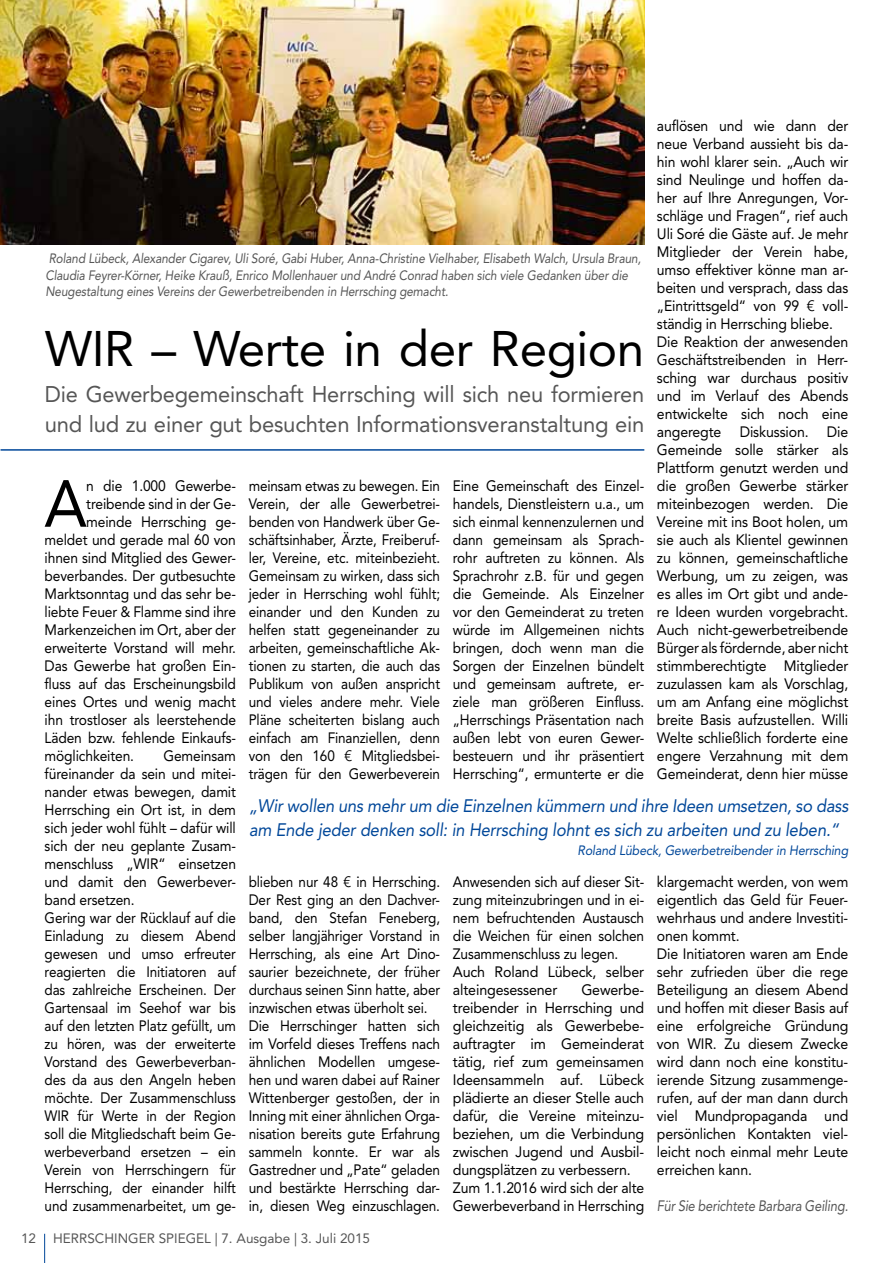
<style>
.page{position:relative;width:893px;height:1263px;background:#fff}
.page>*{position:absolute;margin:0;border:0;box-sizing:border-box;transform-origin:0 0}
.t1{font:65.85px "Avenir LT Std";color:#000;scale:.92 1}
.t2{font:49.5px "Avenir LT Std";letter-spacing:-.01em;color:#000}
.t3{font:22.5px/30px "Avenir LT Std";letter-spacing:-.01em;color:#565656}
.t4{font:italic 18px/24px "Avenir LT Std";letter-spacing:-.01em;color:#004799;scale:.92 1}
.t5{font:15px/18px "Avenir LT Std";letter-spacing:-.01em;color:#000;scale:.92 1}
.t6{font:15px/18px "Avenir LT Std";letter-spacing:-.01em;color:#000;text-align:justify;scale:.9 1}
.t7{font:15px/18px "Avenir LT Std";letter-spacing:-.01em;color:#000;scale:.93 1}
.t8{font:15px/18px "Avenir LT Std";letter-spacing:-.01em;color:#000;text-align:justify;scale:.91 1}
.t9{font:15px/18px "Avenir LT Std";letter-spacing:-.01em;color:#000;scale:.94 1}
.t10{font:15px/18px "Avenir LT Std";letter-spacing:-.01em;color:#000;scale:.95 1}
.t11{font:italic 15px "Avenir LT Std";letter-spacing:-.01em;color:#565656;scale:.85 1}
.t12{font:italic 13.5px/16.5px "Avenir LT Std";letter-spacing:-.01em;color:#565656;scale:.88 1}
.t13{font:italic 13.5px "Avenir LT Std";letter-spacing:-.01em;color:#004799;scale:.92 1}
.t14{font:13.5px "Avenir LT Std";color:#565656}
</style>
<div class="page">
<hr style="left:1px;top:449px;width:643px;height:2px;background:#004799">
<img style="left:0;top:0;width:645px;height:244px">
<svg style="left:44px;top:1234px;width:1px;height:29px"></svg>
<p class="t7" style="left:657px;top:117px;width:207px">auflösen und wie dann der neue Verband aussieht bis da&shy;hin wohl klarer sein. „Auch wir sind Neulinge und hoffen da&shy;her auf Ihre Anregungen, Vor&shy;schläge und Fragen“, rief auch<br>Uli Soré die Gäste auf. Je mehr<br>Mitglieder der Verein habe, umso effektiver könne man ar&shy;beiten und versprach, dass das „Eintrittsgeld“ von 99 € voll&shy;ständig in Herrsching bliebe.<br>Die Reaktion der anwesenden<br>Geschäftstreibenden in Herr&shy;sching war durchaus positiv und im Verlauf des Abends entwickelte sich noch eine angeregte Diskussion. Die<br>Gemeinde solle stärker als<br>Plattform genutzt werden und die großen Gewerbe stärker miteinbezogen werden. Die<br>Vereine mit ins Boot holen, um sie auch als Klientel gewinnen zu können, gemeinschaftliche<br>Werbung, um zu zeigen, was es alles im Ort gibt und ande&shy;re Ideen wurden vorgebracht.<br>Auch nicht-gewerbetreibende<br>Bürger als fördernde, aber nicht stimmberechtigte Mitglieder zuzulassen kam als Vorschlag, um am Anfang eine möglichst breite Basis aufzustellen. Willi<br>Welte schließlich forderte eine engere Verzahnung mit dem<br>Gemeinderat, denn hier müsse</p>
<p class="t12" style="left:46px;top:251px;width:678px">Roland Lübeck, Alexander Cigarev, Uli Soré, Gabi Huber, Anna-Christine Vielhaber, Elisabeth Walch, Ursula Braun,<br>Claudia Feyrer-Körner, Heike Krauß, Enrico Mollenhauer und André Conrad haben sich viele Gedanken über die<br>Neugestaltung eines Vereins der Gewerbetreibenden in Herrsching gemacht.</p>
<h2 class="t2" style="left:45px;top:320px;width:601px">WIR – Werte in der Region</h2>
<h3 class="t3" style="left:45px;top:379px;width:601px">Die Gewerbegemeinschaft Herrsching will sich neu formieren und lud zu einer gut besuchten Informationsveranstaltung ein</h3>
<p class="t8" style="left:453px;top:477px;width:212px">Eine Gemeinschaft des Einzel&shy;handels, Dienstleistern u.a., um sich einmal kennenzulernen und dann gemeinsam als Sprach&shy;rohr auftreten zu können. Als Sprachrohr z.B. für und gegen die Gemeinde. Als Einzelner vor den Gemeinderat zu treten würde im Allgemeinen nichts bringen, doch wenn man die Sorgen der Einzelnen bündelt und gemeinsam auftrete, er&shy;ziele man größeren Einfluss. „Herrschings Präsentation nach außen lebt von euren Gewer&shy;besteuern und ihr präsentiert Herrsching“, ermunterte er die</p>
<h1 class="t1" style="left:44px;top:466px;width:48px">A</h1>
<p class="t5" style="left:86px;top:477px;width:164px">n die 1.000 Gewerbe-</p>
<p class="t6" style="left:249px;top:477px;width:214px">meinsam etwas zu bewegen. Ein Verein, der alle Gewerbetrei&shy;benden von Handwerk über Ge&shy;schäftsinhaber, Ärzte, Freiberuf&shy;ler, Vereine, etc. miteinbezieht.<br>Gemeinsam zu wirken, dass sich jeder in Herrsching wohl fühlt; einander und den Kunden zu helfen statt gegeneinander zu arbeiten, gemeinschaftliche Ak&shy;tionen zu starten, die auch das Publikum von außen anspricht und vieles andere mehr. Viele Pläne scheiterten bislang auch einfach am Finanziellen, denn von den 160 € Mitgliedsbei&shy;trägen für den Gewerbeverein</p>
<p class="t5" style="left:86px;top:495px;width:164px">treibende sind in der Ge-</p>
<p class="t5" style="left:86px;top:513px;width:164px">meinde Herrsching ge-</p>
<p class="t5" style="left:45px;top:531px;width:209px">meldet und gerade mal 60 von</p>
<p class="t5" style="left:45px;top:549px;width:209px">ihnen sind Mitglied des Gewer-</p>
<p class="t5" style="left:45px;top:567px;width:209px">beverbandes. Der gutbesuchte</p>
<p class="t5" style="left:45px;top:585px;width:209px">Marktsonntag und das sehr be-</p>
<p class="t5" style="left:45px;top:603px;width:210px">liebte Feuer &amp; Flamme sind ihre</p>
<p class="t5" style="left:45px;top:621px;width:209px">Markenzeichen im Ort, aber der</p>
<p class="t5" style="left:45px;top:639px;width:209px">erweiterte Vorstand will mehr.</p>
<p class="t5" style="left:45px;top:657px;width:209px">Das Gewerbe hat großen Ein-</p>
<p class="t5" style="left:45px;top:675px;width:209px">fluss auf das Erscheinungsbild</p>
<p class="t5" style="left:45px;top:693px;width:209px">eines Ortes und wenig macht</p>
<p class="t5" style="left:45px;top:711px;width:209px">ihn trostloser als leerstehende</p>
<p class="t5" style="left:45px;top:729px;width:209px">Läden bzw. fehlende Einkaufs-</p>
<p class="t5" style="left:45px;top:747px;width:99px">möglichkeiten.</p>
<p class="t5" style="left:45px;top:747px;width:210px;text-indent:119px">Gemeinsam füreinander da sein und mitei&shy;nander etwas bewegen, damit<br>Herrsching ein Ort ist, in dem sich jeder wohl fühlt – dafür will sich der neu geplante Zusam&shy;menschluss „WIR“ einsetzen und damit den Gewerbever&shy;band ersetzen.<br>Gering war der Rücklauf auf die<br>Einladung zu diesem Abend gewesen und umso erfreuter reagierten die Initiatoren auf das zahlreiche Erscheinen. Der<br>Gartensaal im Seehof war bis auf den letzten Platz gefüllt, um zu hören, was der erweiterte<br>Vorstand des Gewerbeverban&shy;des da aus den Angeln heben möchte. Der Zusammenschluss<br>WIR für Werte in der Region soll die Mitgliedschaft beim Ge&shy;werbeverband ersetzen – ein<br>Verein von Herrschingern für<br>Herrsching, der einander hilft und zusammenarbeitet, um ge-</p>
<p class="t4" style="left:249px;top:794px;width:653px">„Wir wollen uns mehr um die Einzelnen kümmern und ihre Ideen umsetzen, so dass am Ende jeder denken soll: in Herrsching lohnt es sich zu arbeiten und zu leben.“</p>
<p class="t13" style="left:578px;top:842px;width:296px">Roland Lübeck, Gewerbetreibender in Herrsching</p>
<p class="t8" style="left:453px;top:873px;width:212px;text-align:left">Anwesenden sich auf dieser Sit&shy;zung miteinzubringen und in ei&shy;nem befruchtenden Austausch die Weichen für einen solchen<br>Zusammenschluss zu legen.<br>Auch Roland Lübeck, selber alteingesessener</p>
<p class="t9" style="left:657px;top:873px;width:205px">klargemacht werden, von wem eigentlich das Geld für Feuer&shy;wehrhaus und andere Investiti&shy;onen kommt.<br>Die Initiatoren waren am Ende sehr zufrieden über die rege<br>Beteiligung an diesem Abend und hoffen mit dieser Basis auf eine erfolgreiche Gründung von WIR. Zu diesem Zwecke wird dann noch eine konstitu&shy;ierende Sitzung zusammenge&shy;rufen, auf der man dann durch viel Mundpropaganda und persönlichen Kontakten viel&shy;leicht noch einmal mehr Leute erreichen kann.</p>
<p class="t11" style="left:657px;top:1197px;width:227px">Für Sie berichtete Barbara Geiling.</p>
<p class="t6" style="left:249px;top:873px;width:214px;text-align:left">blieben nur 48 € in Herrsching.<br>Der Rest ging an den Dachver&shy;band, den Stefan Feneberg, selber langjähriger Vorstand in<br>Herrsching, als eine Art Dino&shy;saurier bezeichnete, der früher durchaus seinen Sinn hatte, aber inzwischen etwas überholt sei.<br>Die Herrschinger hatten sich im Vorfeld dieses Treffens nach ähnlichen Modellen umgese&shy;hen und waren dabei auf Rainer<br>Wittenberger gestoßen, der in<br>Inning mit einer ähnlichen Orga&shy;nisation bereits gute Erfahrung sammeln konnte. Er war als<br>Gastredner und „Pate“ geladen und bestärkte Herrsching dar&shy;in, diesen Weg einzuschlagen.</p>
<p class="t10" style="left:453px;top:981px;width:203px;text-indent:128px">Gewerbe&shy;treibender in Herrsching und gleichzeitig als Gewerbebe&shy;auftragter im Gemeinderat tätig, rief zum gemeinsamen<br>Ideensammeln auf. Lübeck plädierte an dieser Stelle auch dafür, die Vereine miteinzu&shy;beziehen, um die Verbindung zwischen Jugend und Ausbil&shy;dungsplätzen zu verbessern.<br>Zum 1.1.2016 wird sich der alte<br>Gewerbeverband in Herrsching</p>
<p class="t14" style="left:21px;top:1231px;width:17px">12</p>
<p class="t14" style="left:53px;top:1231px;width:318px">HERRSCHINGER SPIEGEL | 7. Ausgabe | 3. Juli 2015</p>
</div>
